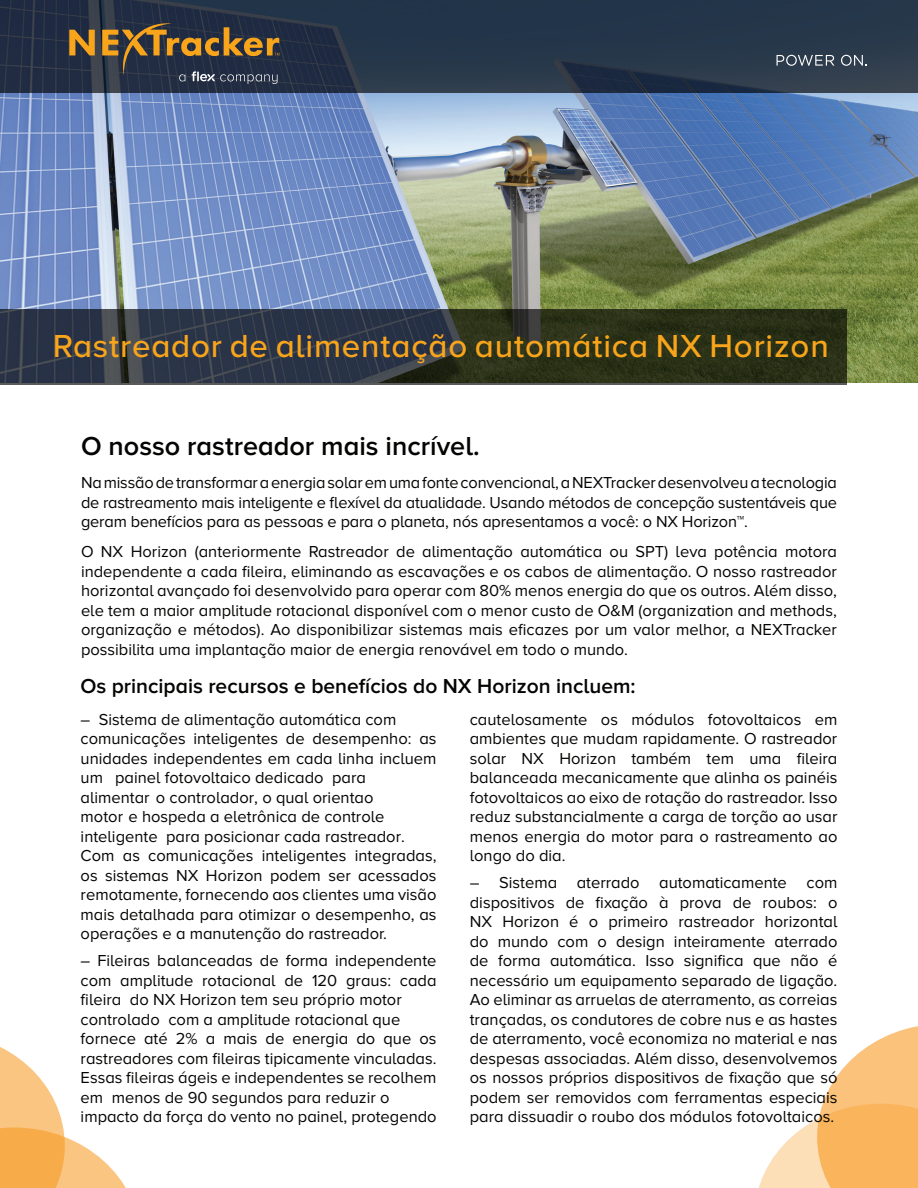
<style>
.page{position:relative;width:918px;height:1188px;background:#fff}
.page>*{position:absolute;margin:0;border:0;box-sizing:border-box;transform-origin:0 0}
.t1{font:500 33px "Proxima Nova A";letter-spacing:.025em;color:#f9a51b}
.t2{font:600 27px "Proxima Nova A";color:#040503}
.t3{font:600 21px "Proxima Nova A";color:#040503}
.t4{font:16.5px/19.5px "Proxima Nova A";color:#040503;text-align:justify}
</style>
<div class="page">
<img style="left:0;top:92px;width:918px;height:290px">
<svg style="left:0;top:309px;width:847px;height:75px;background:#2d3431"></svg>
<svg style="left:0;top:0;width:918px;height:92px;background:#253448"></svg>
<svg style="left:777px;top:55px;width:57px;height:11px"></svg>
<svg style="left:841px;top:55px;width:26px;height:11px"></svg>
<svg style="left:758px;top:1026px;width:160px;height:162px"></svg>
<svg style="left:0;top:1047px;width:126px;height:141px"></svg>
<svg style="left:69px;top:22px;width:210px;height:62px;background:#524a3f"></svg>
<h1 class="t1" style="left:53px;top:327px;width:777px">Rastreador de alimentação automática NX Horizon</h1>
<h2 class="t2" style="left:81px;top:431px;width:400px">O nosso rastreador mais incrível.</h2>
<p class="t4" style="left:81px;top:473px;width:758px">Na missão de transformar a energia solar em uma fonte convencional, a NEXTracker desenvolveu a tecnologia de rastreamento mais inteligente e flexível da atualidade. Usando métodos de concepção sustentáveis que geram benefícios para as pessoas e para o planeta, nós apresentamos a você: o NX Horizon™.</p>
<p class="t4" style="left:81px;top:542px;width:758px">O NX Horizon (anteriormente Rastreador de alimentação automática ou SPT) leva potência motora independente a cada fileira, eliminando as escavações e os cabos de alimentação. O nosso rastreador horizontal avançado foi desenvolvido para operar com 80% menos energia do que os outros. Além disso, ele tem a maior amplitude rotacional disponível com o menor custo de O&amp;M (organization and methods, organização e métodos). Ao disponibilizar sistemas mais eficazes por um valor melhor, a NEXTracker possibilita uma implantação maior de energia renovável em todo o mundo.</p>
<p class="t3" style="left:80px;top:674px;width:557px">Os principais recursos e benefícios do NX Horizon incluem:</p>
<p class="t4" style="left:81px;top:710px;width:357px;text-align:left">– Sistema de alimentação automática com comunicações inteligentes de desempenho: as unidades independentes em cada linha incluem um painel fotovoltaico dedicado para alimentar o controlador, o qual orientao<br>motor e hospeda a eletrônica de controle inteligente para posicionar cada rastreador.<br>Com as comunicações inteligentes integradas, os sistemas NX Horizon podem ser acessados remotamente, fornecendo aos clientes uma visão mais detalhada para otimizar o desempenho, as operações e a manutenção do rastreador.</p>
<p class="t4" style="left:81px;top:951px;width:358px;text-align:left">– Fileiras balanceadas de forma independente com amplitude rotacional de 120 graus: cada fileira do NX Horizon tem seu próprio motor controlado com a amplitude rotacional que fornece até 2% a mais de energia do que os rastreadores com fileiras tipicamente vinculadas.<br>Essas fileiras ágeis e independentes se recolhem em menos de 90 segundos para reduzir o impacto da força do vento no painel, protegendo</p>
<p class="t4" style="left:470px;top:710px;width:369px">cautelosamente os módulos fotovoltaicos em ambientes que mudam rapidamente. O rastreador solar NX Horizon também tem uma fileira balanceada mecanicamente que alinha os painéis fotovoltaicos ao eixo de rotação do rastreador. Isso reduz substancialmente a carga de torção ao usar menos energia do motor para o rastreamento ao longo do dia.</p>
<p class="t4" style="left:470px;top:873px;width:369px">– Sistema aterrado automaticamente com dispositivos de fixação à prova de roubos: o NX Horizon é o primeiro rastreador horizontal do mundo com o design inteiramente aterrado de forma automática. Isso significa que não é necessário um equipamento separado de ligação.<br>Ao eliminar as arruelas de aterramento, as correias trançadas, os condutores de cobre nus e as hastes de aterramento, você economiza no material e nas despesas associadas. Além disso, desenvolvemos os nossos próprios dispositivos de fixação que só podem ser removidos com ferramentas especiais para dissuadir o roubo dos módulos fotovoltaicos.</p>
</div>
